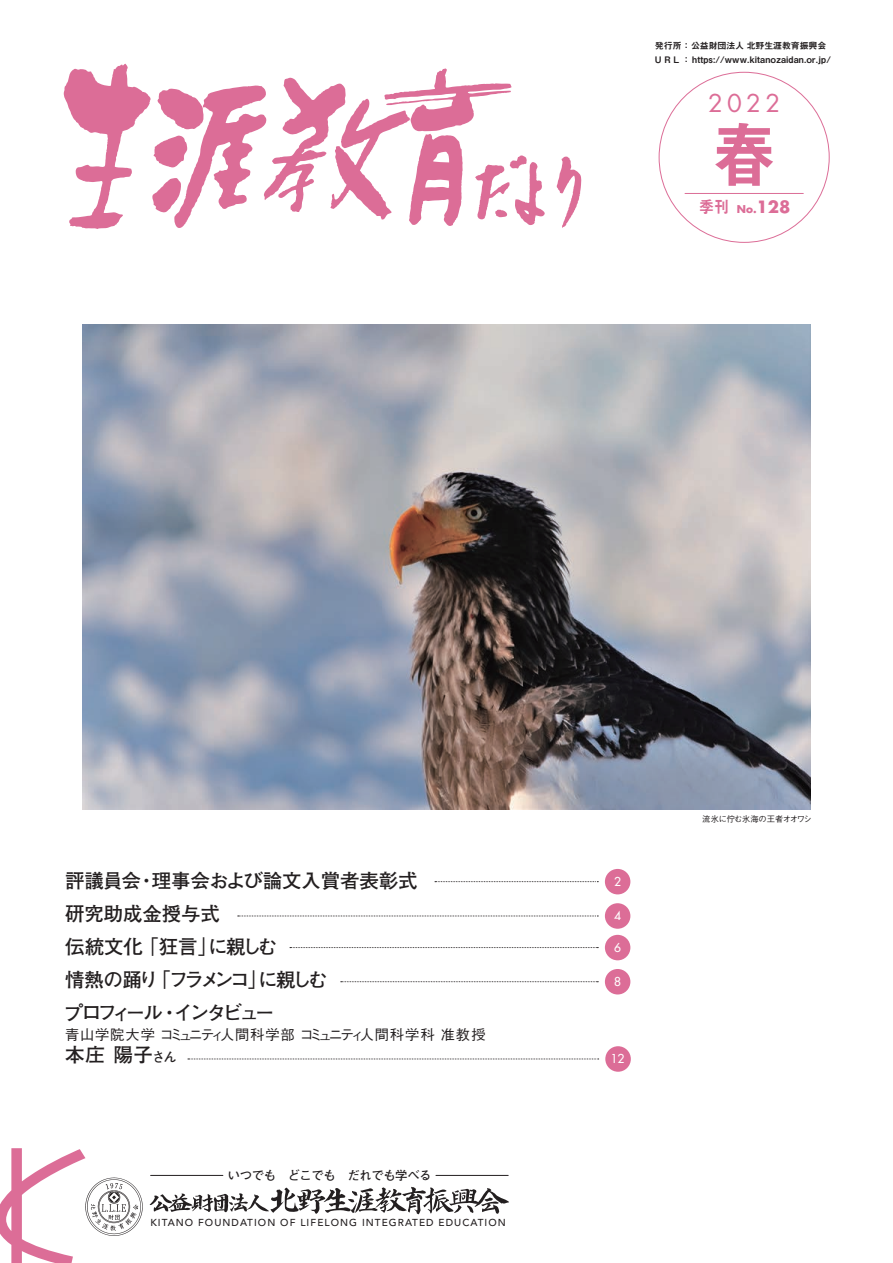
<style>
.page{position:relative;width:893px;height:1263px;background:#fff}
.page>*{position:absolute;margin:0;border:0;box-sizing:border-box;transform-origin:0 0}
.t1{font:70.5px "Midashi Go Pro MB31";color:#dc6d97;scale:.9 1}
.ノーマル{font:24px "Futura Std";color:#dc6d97}
.ノーマル-2{font:700 19.5px "Futo Go B101 Pro";letter-spacing:-.03em;color:#231f20}
.ノーマル-3{font:700 19.5px "Futo Go B101 Pro";letter-spacing:-.01em;color:#231f20}
.ノーマル-4{font:700 19.5px "Futo Go B101 Pro";letter-spacing:-.18em;color:#231f20}
.ノーマル-5{font:700 16.5px "Futura Std";color:#dc6d97}
.t2{font:16.5px "Midashi Go Pro MB31";color:#dc6d97;scale:.9 1}
.ノーマル-6{font:500 14.25px "Gothic BBB Pro";letter-spacing:.055em;color:#231f20}
.ノーマル-7{font:700 12.3px "Futo Go B101 Pro";letter-spacing:-.035em;color:#231f20}
.ノーマル-8{font:500 12px "Futura Std";color:#fff}
.ノーマル-9{font:700 10.5px "Futura Std";color:#dc6d97}
.ノーマル-10{font:500 10.05px "Avenir LT Std";letter-spacing:.105em;color:#231f20}
.ノーマル-11{font:9px "Midashi Go Pro MB31";letter-spacing:.015em;color:#231f20}
.ノーマル-12{font:9px "Midashi Go Pro MB31";letter-spacing:-.02em;color:#231f20}
.ノーマル-13{font:500 8.25px "Gothic BBB Pro";letter-spacing:-.035em;color:#231f20}
.s1{font-size:10.5px}
.s2{font-size:13.5px}
</style>
<div class="page">
<img style="left:85px;top:1177px;width:58px;height:59px">
<svg style="left:150px;top:1187px;width:359px;height:27px"></svg>
<hr style="left:151px;top:1175px;width:72px;height:1px;background:#231f20">
<hr style="left:436px;top:1175px;width:72px;height:1px;background:#231f20">
<svg style="left:556px;top:156px;width:26px;height:72px"></svg>
<svg style="left:63px;top:63px;width:482px;height:166px"></svg>
<hr style="left:685px;top:193px;width:118px;height:1px;background:#dc6d97">
<svg style="left:188px;top:1058px;width:411px;height:1px"></svg>
<div style="left:605px;top:1046px;width:26px;height:26px;background:#dc6d97;border-radius:50%"></div>
<svg style="left:435px;top:881px;width:163px;height:1px"></svg>
<div style="left:605px;top:869px;width:25px;height:25px;background:#dc6d97;border-radius:50%"></div>
<svg style="left:238px;top:915px;width:360px;height:1px"></svg>
<div style="left:605px;top:903px;width:25px;height:26px;background:#dc6d97;border-radius:50%"></div>
<div style="left:605px;top:935px;width:25px;height:25px;background:#dc6d97;border-radius:50%"></div>
<svg style="left:290px;top:947px;width:308px;height:1px"></svg>
<div style="left:605px;top:969px;width:25px;height:25px;background:#dc6d97;border-radius:50%"></div>
<svg style="left:341px;top:981px;width:257px;height:1px"></svg>
<svg style="left:0;top:1148px;width:85px;height:115px"></svg>
<img style="left:82px;top:324px;width:729px;height:485px">
<p class="ノーマル-12" style="left:655px;top:38px;width:173px">発行所：公益財団法人北野生涯教育振興会</p>
<p class="ノーマル-11" style="left:655px;top:52px;width:177px">U R L ： https://www.kitanozaidan.or.jp/</p>
<p class="ノーマル" style="left:708px;top:88px;width:74px">2022</p>
<p class="t1" style="left:712px;top:98px;width:72px">春</p>
<p class="t2" style="left:699px;top:193px;width:34px">季刊</p>
<p class="ノーマル-5" style="left:753px;top:196px;width:39px"><span class="s1">.</span>128</p>
<p class="ノーマル-9" style="left:737px;top:202px;width:18px">No</p>
<p class="ノーマル-3" style="left:152px;top:865px;width:267px">理事会および論文入賞者表彰式</p>
<p class="ノーマル-2" style="left:65px;top:865px;width:77px">評議員会</p>
<p class="ノーマル-3" style="left:65px;top:898px;width:156px">研究助成金授与式</p>
<p class="ノーマル-2" style="left:208px;top:931px;width:71px">に親しむ</p>
<p class="ノーマル-2" style="left:137px;top:865px;width:21px">・</p>
<p class="ノーマル-2" style="left:139px;top:931px;width:80px">「狂言」</p>
<p class="ノーマル-2" style="left:65px;top:931px;width:79px">伝統文化</p>
<p class="ノーマル-2" style="left:65px;top:964px;width:95px">情熱の踊り</p>
<p class="ノーマル-4" style="left:151px;top:964px;width:178px">「フラメンコに親しむ</p>
<p class="ノーマル-2" style="left:248px;top:964px;width:21px">」</p>
<p class="ノーマル-2" style="left:173px;top:997px;width:103px">インタビュー</p>
<p class="ノーマル-2" style="left:64px;top:997px;width:100px">プロフィール</p>
<p class="ノーマル-6" style="left:65px;top:1023px;width:422px">青山学院大学コミュニティ人間科学部コミュニティ人間科学科准教授</p>
<p class="ノーマル-2" style="left:160px;top:997px;width:21px">・</p>
<p class="ノーマル-2" style="left:65px;top:1039px;width:113px">本庄陽子<span class="s2">さん</span></p>
<p class="ノーマル-7" style="left:228px;top:1165px;width:205px">いつでも　どこでも　だれでも学べる</p>
<p class="ノーマル-10" style="left:150px;top:1217px;width:44px">KITANO</p>
<p class="ノーマル-10" style="left:198px;top:1217px;width:79px">FOUNDATION</p>
<p class="ノーマル-10" style="left:280px;top:1217px;width:17px">OF</p>
<p class="ノーマル-10" style="left:300px;top:1217px;width:58px">LIFELONG</p>
<p class="ノーマル-10" style="left:362px;top:1217px;width:73px">INTEGRATED</p>
<p class="ノーマル-10" style="left:439px;top:1217px;width:69px">EDUCATION</p>
<p class="ノーマル-8" style="left:614px;top:874px;width:8px">2</p>
<p class="ノーマル-8" style="left:614px;top:908px;width:8px">4</p>
<p class="ノーマル-8" style="left:614px;top:940px;width:8px">6</p>
<p class="ノーマル-8" style="left:614px;top:974px;width:8px">8</p>
<p class="ノーマル-8" style="left:611px;top:1051px;width:15px">12</p>
<p class="ノーマル-13" style="left:702px;top:812px;width:111px">流氷に佇む氷海の王者オオワシ</p>
</div>
